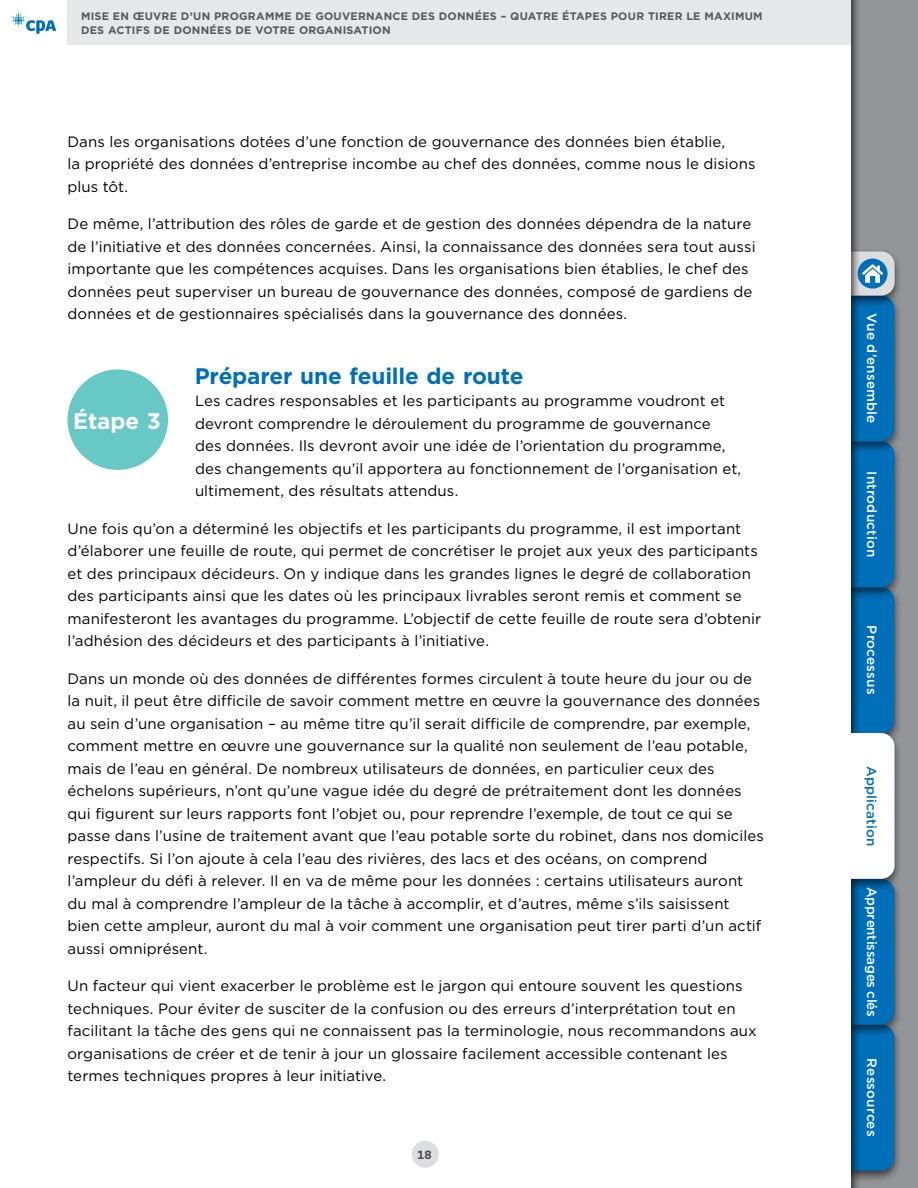
<style>
.page{position:relative;width:918px;height:1188px;background:#fff}
.page>*{position:absolute;margin:0;border:0;box-sizing:border-box;transform-origin:0 0}
.CPA_head1{font:700 22.5px "Gotham";letter-spacing:-.01em;color:#006fba}
.CPA_head1-2{font:700 22.5px "Gotham";letter-spacing:-.005em;color:#fff}
.CPA__body{font:15px/22.5px "Gotham";letter-spacing:.005em;color:#000}
.CPA__para1{font:15px/22.5px "Gotham";letter-spacing:.01em;color:#000}
.t1{font:500 13.5px "Gotham";letter-spacing:.01em;color:#fff}
.t2{font:500 13.5px "Gotham";letter-spacing:-.015em;color:#fff}
.t3{font:500 13.5px "Gotham";letter-spacing:.01em;color:#006fba}
.t4{font:700 12px "Gotham";color:#4d4d4f}
.t5{font:700 10.8px/13.5px "Gotham";letter-spacing:.02em;color:#58595b}
</style>
<div class="page">
<div style="left:837px;top:0;width:81px;height:1188px;background:#000;opacity:.75"></div>
<div style="left:841px;top:0;width:10px;height:1188px;background:#fff"></div>
<svg style="left:851px;top:252px;width:44px;height:918px"></svg>
<div style="left:412px;top:1141px;width:27px;height:27px;background:#dcddde;border-radius:50%"></div>
<div style="left:68px;top:369px;width:100px;height:101px;background:#68c8c6;border-radius:50%"></div>
<div style="left:68px;top:0;width:783px;height:45px;background:#e6e7e8"></div>
<svg style="left:12px;top:11px;width:44px;height:23px"></svg>
<p class="t5" style="left:81px;top:9px;width:683px">MISE EN ŒUVRE D’UN PROGRAMME DE GOUVERNANCE DES DONNÉES – QUATRE ÉTAPES POUR TIRER LE MAXIMUM<br>DES ACTIFS DE DONNÉES DE VOTRE ORGANISATION</p>
<p class="CPA__body" style="left:68px;top:130px;width:689px">Dans les organisations dotées d’une fonction de gouvernance des données bien établie,<br>la propriété des données d’entreprise incombe au chef des données, comme nous le disions plus tôt.</p>
<p class="CPA__body" style="left:68px;top:213px;width:690px">De même, l’attribution des rôles de garde et de gestion des données dépendra de la nature de l’initiative et des données concernées. Ainsi, la connaissance des données sera tout aussi importante que les compétences acquises. Dans les organisations bien établies, le chef des données peut superviser un bureau de gouvernance des données, composé de gardiens de données et de gestionnaires spécialisés dans la gouvernance des données.</p>
<h3 class="CPA_head1" style="left:195px;top:361px;width:330px">Préparer une feuille de route</h3>
<p class="CPA__para1" style="left:195px;top:390px;width:548px">Les cadres responsables et les participants au programme voudront et devront comprendre le déroulement du programme de gouvernance<br>des données. Ils devront avoir une idée de l’orientation du programme, des changements qu’il apportera au fonctionnement de l’organisation et, ultimement, des résultats attendus.</p>
<p class="CPA__body" style="left:67px;top:517px;width:695px">Une fois qu’on a déterminé les objectifs et les participants du programme, il est important d’élaborer une feuille de route, qui permet de concrétiser le projet aux yeux des participants et des principaux décideurs. On y indique dans les grandes lignes le degré de collaboration des participants ainsi que les dates où les principaux livrables seront remis et comment se manifesteront les avantages du programme. L’objectif de cette feuille de route sera d’obtenir l’adhésion des décideurs et des participants à l’initiative.</p>
<p class="CPA__body" style="left:67px;top:667px;width:698px">Dans un monde où des données de différentes formes circulent à toute heure du jour ou de la nuit, il peut être difficile de savoir comment mettre en œuvre la gouvernance des données au sein d’une organisation – au même titre qu’il serait difficile de comprendre, par exemple, comment mettre en œuvre une gouvernance sur la qualité non seulement de l’eau potable, mais de l’eau en général. De nombreux utilisateurs de données, en particulier ceux des échelons supérieurs, n’ont qu’une vague idée du degré de prétraitement dont les données qui figurent sur leurs rapports font l’objet ou, pour reprendre l’exemple, de tout ce qui se passe dans l’usine de traitement avant que l’eau potable sorte du robinet, dans nos domiciles respectifs. Si l’on ajoute à cela l’eau des rivières, des lacs et des océans, on comprend l’ampleur du défi à relever. Il en va de même pour les données : certains utilisateurs auront du mal à comprendre l’ampleur de la tâche à accomplir, et d’autres, même s’ils saisissent bien cette ampleur, auront du mal à voir comment une organisation peut tirer parti d’un actif aussi omniprésent.</p>
<p class="CPA__body" style="left:67px;top:975px;width:691px">Un facteur qui vient exacerber le problème est le jargon qui entoure souvent les questions techniques. Pour éviter de susciter de la confusion ou des erreurs d’interprétation tout en facilitant la tâche des gens qui ne connaissent pas la terminologie, nous recommandons aux organisations de créer et de tenir à jour un glossaire facilement accessible contenant les termes techniques propres à leur initiative.</p>
<h3 class="CPA_head1-2" style="left:73px;top:406px;width:89px">Étape 3</h3>
<p class="t4" style="left:417px;top:1147px;width:16px">18</p>
<p class="t1" style="left:881px;top:313px;width:112px;rotate:90deg">Vue d’ensemble</p>
<p class="t1" style="left:881px;top:471px;width:88px;rotate:90deg">Introduction</p>
<p class="t1" style="left:881px;top:625px;width:71px;rotate:90deg">Processus</p>
<p class="t3" style="left:880px;top:766px;width:82px;rotate:90deg">Application</p>
<p class="t2" style="left:881px;top:887px;width:132px;rotate:90deg">Apprentissages clés</p>
<p class="t1" style="left:881px;top:1058px;width:80px;rotate:90deg">Ressources</p>
</div>
